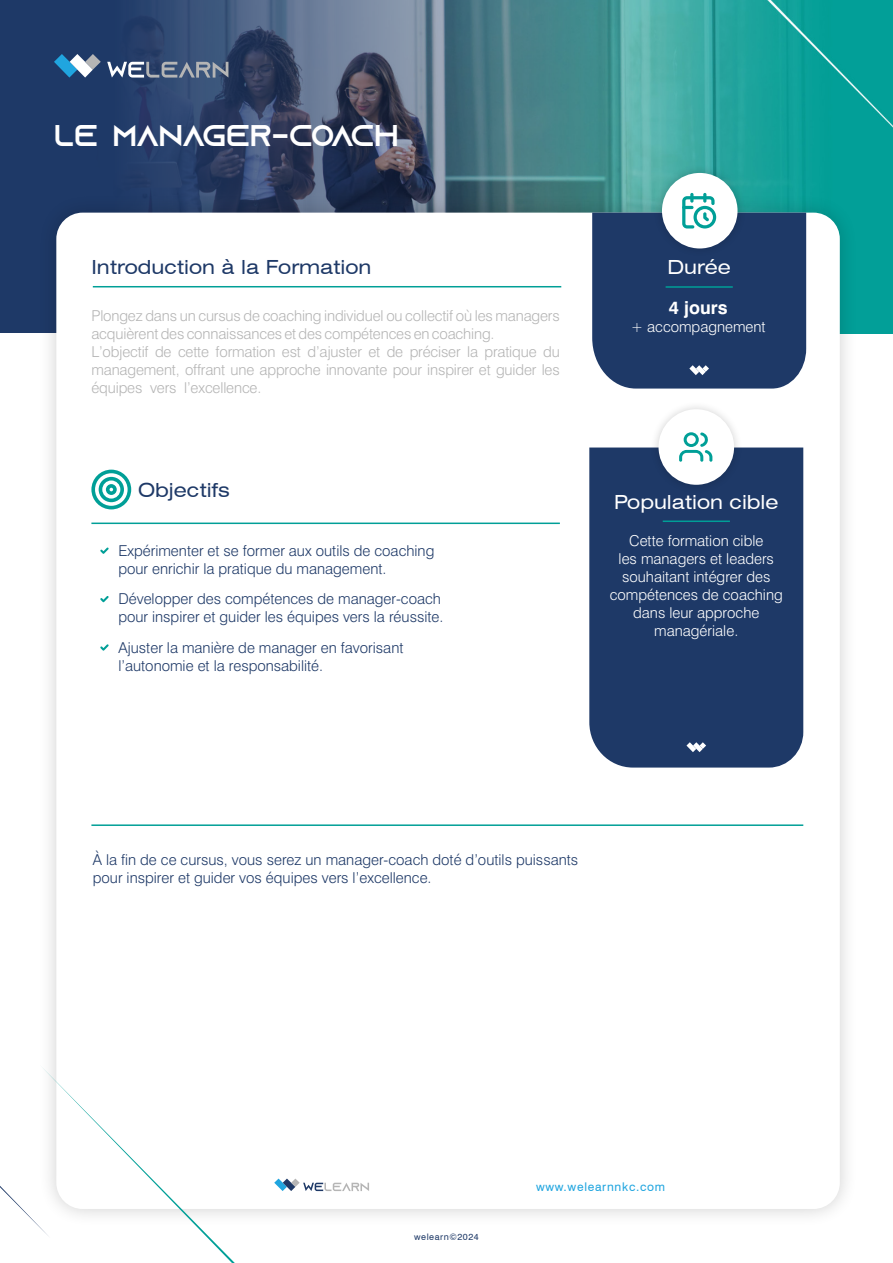
<style>
.page{position:relative;width:893px;height:1263px;background:#fff}
.page>*{position:absolute;margin:0;border:0;box-sizing:border-box;transform-origin:0 0}
.t1{font:30px "Azonix";color:#fff}
.t2{font:expanded 19.5px "Swiss 721 BT";color:#1e3967}
.t3{font:expanded 19.5px "Swiss 721 BT";color:#fff}
.t4{font:700 18px "Swiss 721 BT";color:#fff}
.t5{font:300 15px/18px "Swiss 721 BT";color:#1e3967}
.t6{font:300 15px/18px "Swiss 721 BT";letter-spacing:-.01em;color:#b5b5b5}
.t7{font:300 15px/18px "Swiss 721 BT";color:#fff;text-align:center}
.t8{font:12px "Swiss 721 BT";letter-spacing:.06em;color:#20a5df}
.t9{font:9px "Swiss 721 BT";letter-spacing:.06em;color:#1e3967}
</style>
<div class="page">
<div style="left:0;top:0;width:893px;height:334px;background:#1e3967"></div>
<img style="left:37px;top:0;width:856px;height:334px">
<svg style="left:54px;top:54px;width:47px;height:24px"></svg>
<svg style="left:107px;top:62px;width:121px;height:16px"></svg>
<div style="left:38px;top:194px;width:820px;height:1034px;background:#000;opacity:.19"></div>
<div style="left:56px;top:213px;width:784px;height:996px;background:#fff;border-radius:26px"></div>
<hr style="left:93px;top:286px;width:468px;height:1px;background:#009f97">
<hr style="left:91px;top:522px;width:469px;height:2px;background:#009f97">
<hr style="left:91px;top:824px;width:712px;height:2px;background:#009f97">
<svg style="left:274px;top:1178px;width:95px;height:13px"></svg>
<svg style="left:91px;top:470px;width:40px;height:39px"></svg>
<div style="left:589px;top:447px;width:214px;height:320px;background:#1e3967"></div>
<hr style="left:663px;top:520px;width:67px;height:2px;background:#009f97">
<svg style="left:686px;top:742px;width:20px;height:10px"></svg>
<div style="left:649px;top:400px;width:94px;height:94px;background:#000;opacity:.19"></div>
<div style="left:658px;top:409px;width:76px;height:76px;background:#fff;border-radius:50%"></div>
<svg style="left:679px;top:432px;width:33px;height:30px"></svg>
<div style="left:653px;top:164px;width:93px;height:94px;background:#000;opacity:.19"></div>
<div style="left:662px;top:173px;width:75px;height:75px;background:#fff;border-radius:50%"></div>
<svg style="left:592px;top:193px;width:214px;height:196px;background:#345379"></svg>
<svg style="left:100px;top:547px;width:9px;height:7px"></svg>
<svg style="left:100px;top:596px;width:9px;height:6px"></svg>
<svg style="left:100px;top:644px;width:9px;height:7px"></svg>
<svg style="left:0;top:1064px;width:235px;height:199px"></svg>
<h1 class="t1" style="left:54px;top:122px;width:346px">LE MANAGER-COACH</h1>
<h2 class="t2" style="left:91px;top:255px;width:281px">Introduction à la Formation</h2>
<p class="t6" style="left:91px;top:306px;width:470px">Plongez dans un cursus de coaching individuel ou collectif où les managers acquièrent des connaissances et des compétences en coaching.<br>L’objectif de cette formation est d’ajuster et de préciser la pratique du management, offrant une approche innovante pour inspirer et guider les équipes vers l’excellence.</p>
<h2 class="t2" style="left:138px;top:478px;width:93px">Objectifs</h2>
<p class="t5" style="left:118px;top:541px;width:318px">Expérimenter et se former aux outils de coaching pour enrichir la pratique du management.</p>
<p class="t5" style="left:118px;top:590px;width:327px">Développer des compétences de manager-coach pour inspirer et guider les équipes vers la réussite.</p>
<p class="t5" style="left:118px;top:638px;width:287px">Ajuster la manière de manager en favorisant l’autonomie et la responsabilité.</p>
<h2 class="t3" style="left:667px;top:255px;width:65px">Durée</h2>
<p class="t4" style="left:669px;top:297px;width:60px">4 jours</p>
<p class="t7" style="left:631px;top:318px;width:136px">+ accompagnement</p>
<h2 class="t3" style="left:614px;top:490px;width:166px">Population cible</h2>
<p class="t7" style="left:610px;top:532px;width:174px">Cette formation cible<br>les managers et leaders souhaitant intégrer des compétences de coaching dans leur approche managériale.</p>
<p class="t5" style="left:93px;top:851px;width:487px">À la fin de ce cursus, vous serez un manager-coach doté d’outils puissants pour inspirer et guider vos équipes vers l’excellence.</p>
<p class="t9" style="left:414px;top:1231px;width:66px">welearn©2024</p>
<p class="t8" style="left:536px;top:1179px;width:131px">www.welearnnkc.com</p>
</div>
